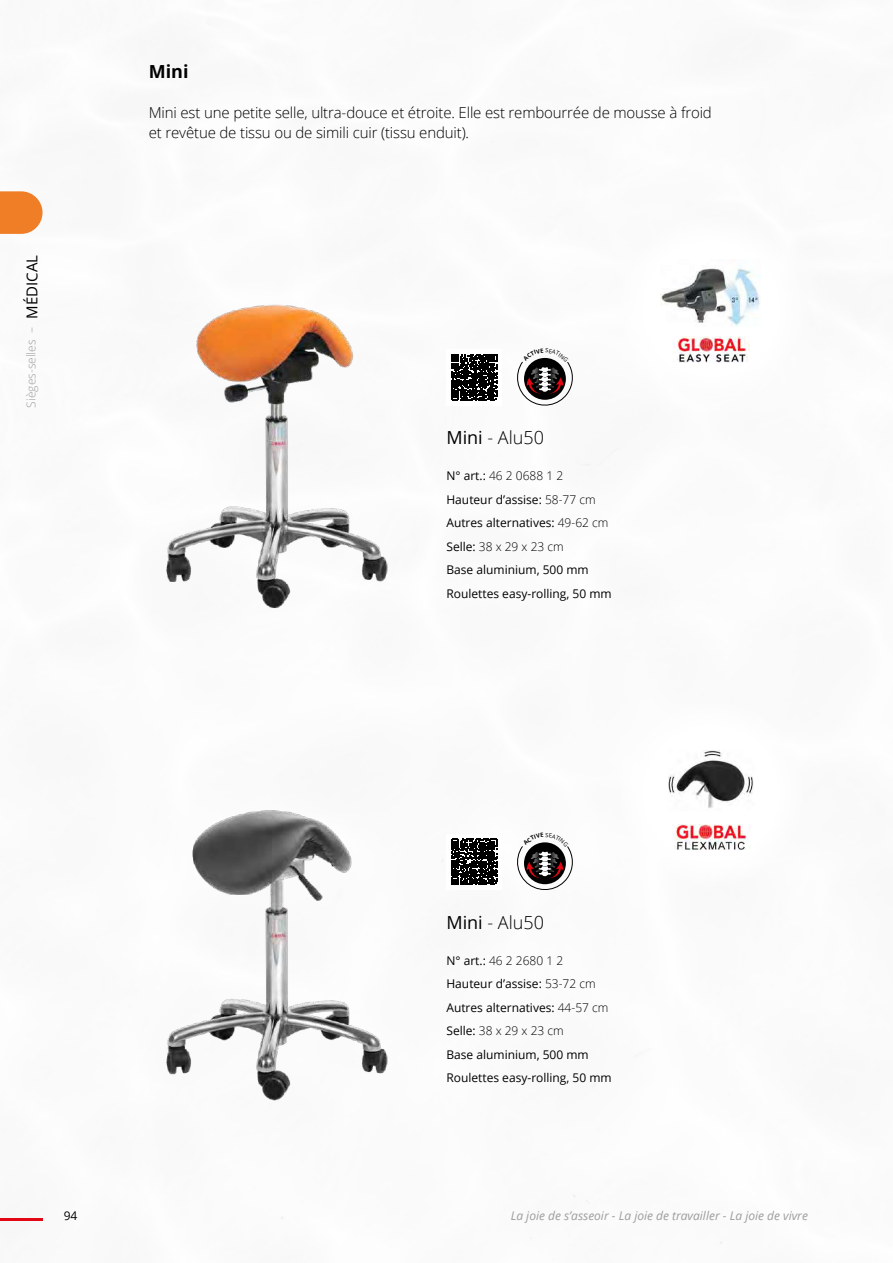
<style>
.page{position:relative;width:893px;height:1263px;background:#fff}
.page>*{position:absolute;margin:0;border:0;box-sizing:border-box;transform-origin:0 0}
.t1{font:300 18px "Open Sans";color:#000}
.t2{font:700 18px "Open Sans";color:#000}
.t3{font:300 15px/19.5px "Open Sans";letter-spacing:-.01em;color:#000}
.t4{font:15px "Open Sans";color:#000}
.t5{font:12px/23.5px "Open Sans";color:#000}
.t6{font:italic 12px "Open Sans";color:#9d9d9c}
.t7{font:300 12px "Open Sans";color:#9d9d9c}
.s1{font-weight:400}
.s2{font-weight:300}
</style>
<div class="page">
<svg style="left:0;top:191px;width:43px;height:43px"></svg>
<hr style="left:0;top:1218px;width:43px;height:2px;background:#e30613">
<img style="left:661px;top:268px;width:99px;height:59px">
<img style="left:674px;top:336px;width:75px;height:27px">
<img style="left:668px;top:750px;width:85px;height:58px">
<img style="left:673px;top:824px;width:75px;height:25px">
<img style="left:166px;top:810px;width:222px;height:291px">
<img style="left:166px;top:304px;width:222px;height:305px">
<svg style="left:451px;top:838px;width:46px;height:47px"></svg>
<svg style="left:451px;top:354px;width:46px;height:46px"></svg>
<svg style="left:517px;top:842px;width:56px;height:48px"></svg>
<svg style="left:517px;top:357px;width:56px;height:49px"></svg>
<p class="t4" style="left:22px;top:319px;width:65px;rotate:-90deg">MÉDICAL</p>
<p class="t7" style="left:23px;top:408px;width:82px;rotate:-90deg">Sièges-selles –</p>
<h1 class="t2" style="left:149px;top:58px;width:41px">Mini</h1>
<p class="t3" style="left:149px;top:103px;width:564px">Mini est une petite selle, ultra-douce et étroite. Elle est rembourrée de mousse à froid et revêtue de tissu ou de simili cuir (tissu enduit).</p>
<h1 class="t1" style="left:446px;top:425px;width:99px"><span class="s1">Mini</span> - Alu50</h1>
<p class="t5" style="left:446px;top:464px;width:167px">N° art.: <span class="s2">46 2 0688 1 2<br></span>Hauteur d’assise: <span class="s2">58-77 cm<br></span>Autres alternatives: <span class="s2">49-62 cm<br></span>Selle: <span class="s2">38 x 29 x 23 cm<br></span>Base aluminium, 500 mm<br>Roulettes easy-rolling, 50 mm</p>
<h1 class="t1" style="left:446px;top:910px;width:99px"><span class="s1">Mini</span> - Alu50</h1>
<p class="t5" style="left:446px;top:948px;width:167px">N° art.: <span class="s2">46 2 2680 1 2<br></span>Hauteur d’assise: <span class="s2">53-72 cm<br></span>Autres alternatives: <span class="s2">44-57 cm<br></span>Selle: <span class="s2">38 x 29 x 23 cm<br></span>Base aluminium, 500 mm<br>Roulettes easy-rolling, 50 mm</p>
<p class="t5" style="left:64px;top:1203px;width:15px">94</p>
<p class="t6" style="left:511px;top:1207px;width:299px">La joie de s’asseoir - La joie de travailler - La joie de vivre</p>
</div>
